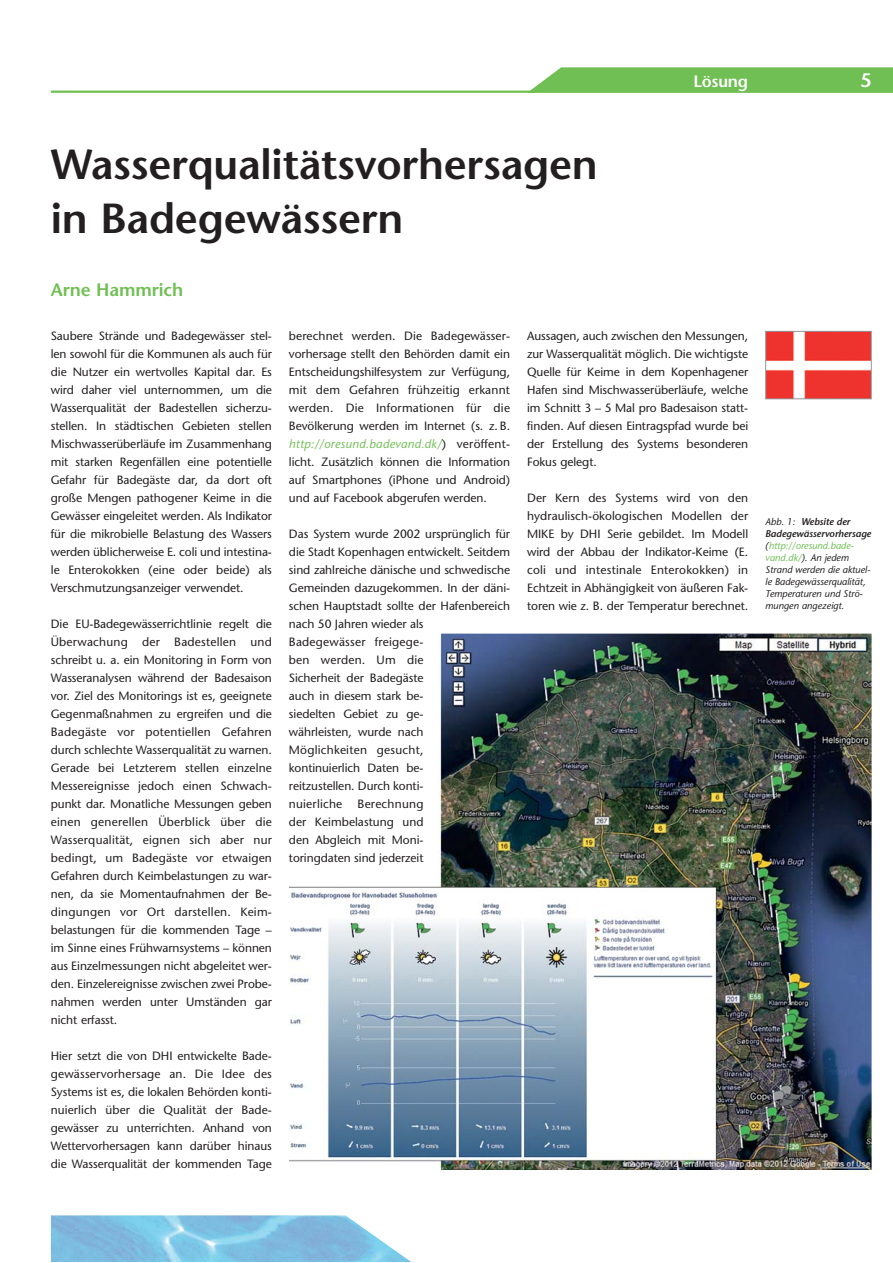
<style>
.page{position:relative;width:893px;height:1263px;background:#fff}
.page>*{position:absolute;margin:0;border:0;box-sizing:border-box;transform-origin:0 0}
.t1{font:600 42px/54px "Stone Sans";letter-spacing:-.005em;color:#231f20}
.t2{font:600 19.5px "Stone Sans";color:#fff}
.t3{font:600 18px "Stone Sans";letter-spacing:-.005em;color:#70bf54}
.t4{font:600 16.5px "Stone Sans";letter-spacing:-.01em;color:#fff}
.t5{font:12px/18px "Stone Sans";letter-spacing:-.005em;color:#231f20;text-align:justify}
.t6{font:italic 9.75px/12px "Stone Sans";letter-spacing:-.005em;color:#231f20}
.s1{font-style:italic;color:#70bf54}
.s2{font-weight:600}
.s3{color:#70bf54}
</style>
<div class="page">
<img style="left:51px;top:1215px;width:360px;height:47px">
<hr style="left:51px;top:91px;width:484px;height:2px;background:#70bf54">
<svg style="left:527px;top:67px;width:365px;height:26px;background:#79c35e"></svg>
<img style="left:767px;top:333px;width:103px;height:64px">
<div style="left:765px;top:331px;width:107px;height:68px;border:1px solid #939598"></div>
<img style="left:289px;top:634px;width:582px;height:535px">
<h1 class="t1" style="left:51px;top:142px;width:548px">Wasserqualitätsvorhersagen in Badegewässern</h1>
<h3 class="t3" style="left:51px;top:283px;width:134px">Arne Hammrich</h3>
<h3 class="t4" style="left:693px;top:74px;width:56px">Lösung</h3>
<h2 class="t2" style="left:860px;top:73px;width:13px">5</h2>
<p class="t5" style="left:51px;top:328px;width:223px">Saubere Strände und Badegewässer stel&shy;len sowohl für die Kommunen als auch für die Nutzer ein wertvolles Kapital dar. Es wird daher viel unternommen, um die Wasserqualität der Badestellen sicherzu&shy;stellen. In städtischen Gebieten stellen Mischwasserüberläufe im Zusammenhang mit starken Regenfällen eine potentielle Gefahr für Badegäste dar, da dort oft große Mengen pathogener Keime in die Gewässer eingeleitet werden. Als Indikator für die mikrobielle Belastung des Wassers werden üblicherweise E. coli und intestina&shy;le Enterokokken (eine oder beide) als Verschmutzungsanzeiger verwendet.</p>
<p class="t5" style="left:51px;top:616px;width:223px">Die EU-Badegewässerrichtlinie regelt die Überwachung der Badestellen und schreibt u. a. ein Monitoring in Form von Wasseranalysen während der Badesaison vor. Ziel des Monitorings ist es, geeignete Gegenmaßnahmen zu ergreifen und die Badegäste vor potentiellen Gefahren durch schlechte Wasserqualität zu warnen.<br>Gerade bei Letzterem stellen einzelne Messereignisse jedoch einen Schwach - punkt dar. Monatliche Messungen geben einen generellen Überblick über die Wasserqualität, eignen sich aber nur bedingt, um Badegäste vor etwaigen Gefahren durch Keimbelastungen zu war&shy;nen, da sie Momentaufnahmen der Be - dingungen vor Ort darstellen. Keim - belastungen für die kommenden Tage – im Sinne eines Frühwarnsystems – können aus Einzelmessungen nicht abgeleitet wer&shy;den. Einzelereignisse zwischen zwei Probe - nahmen werden unter Umständen gar nicht erfasst.</p>
<p class="t5" style="left:51px;top:1048px;width:223px">Hier setzt die von DHI entwickelte Bade - gewäs servor hersage an. Die Idee des Systems ist es, die lokalen Behörden konti&shy;nuierlich über die Qualität der Bade - gewässer zu unterrichten. Anhand von Wet tervorhersagen kann darüber hinaus die Wasserqualität der kommenden Tage</p>
<p class="t5" style="left:289px;top:328px;width:223px">be rechnet werden. Die Bade gewässer - vorhersage stellt den Behörden damit ein Entscheidungshilfesystem zur Verfügung, mit dem Gefahren frühzeitig erkannt werden. Die Informationen für die Bevölkerung werden im Internet (s. z. B. <span class="s1">http://oresund.badevand.dk/</span>) veröffent&shy;licht. Zusätzlich können die Information auf Smartphones (iPhone und Android) und auf Facebook abgerufen werden.</p>
<p class="t5" style="left:289px;top:526px;width:223px;text-align:left">Das System wurde 2002 ursprünglich für die Stadt Kopenhagen entwickelt. Seitdem sind zahlreiche dänische und schwedische<br>Gemeinden dazugekommen. In der däni&shy;schen Hauptstadt sollte der Hafenbereich nach 50 Jahren wieder als<br>Badegewässer freigege-<br>ben werden. Um die<br>Sicherheit der Badegäste<br>auch in diesem stark be -<br>siedelten Gebiet zu ge -<br>währleisten, wurde nach<br>Möglichkeiten ge sucht,<br>kontinuierlich Daten be -<br>reitzustellen. Durch konti-<br>nuierliche</p>
<p class="t5" style="left:289px;top:796px;width:136px;text-indent:69px">Berech nung der Keimbelastung und den Abgleich mit Moni - toring daten sind jederzeit</p>
<p class="t5" style="left:527px;top:328px;width:223px">Aussagen, auch zwischen den Messungen, zur Wasserqualität möglich. Die wichtigste Quelle für Keime in dem Kopenhagener Hafen sind Misch wasser überläufe, welche im Schnitt 3 – 5 Mal pro Bade saison statt - finden. Auf diesen Ein trags pfad wur de bei der Erstel lung des Sys tems besonderen Fokus gelegt.</p>
<p class="t5" style="left:527px;top:490px;width:223px">Der Kern des Sys tems wird von den hydraulisch-ökologischen Mo dellen der MIKE by DHI Serie gebildet. Im Mo dell wird der Abbau der Indikator-Keime (E. coli und intestinale Ente rokok ken) in Echtzeit in Abhängigkeit von äußeren Fak - toren wie z. B. der Temperatur be rechnet.</p>
<p class="t6" style="left:765px;top:517px;width:107px">Abb. 1: <span class="s2">Website der<br>Badegewässervorhersage </span>(<span class="s3">http://oresund.bade&shy;vand.dk/</span>). An jedem<br>Strand werden die aktuel&shy;le Badegewässerqualität,<br>Temperaturen und Strö - mungen angezeigt.</p>
</div>
